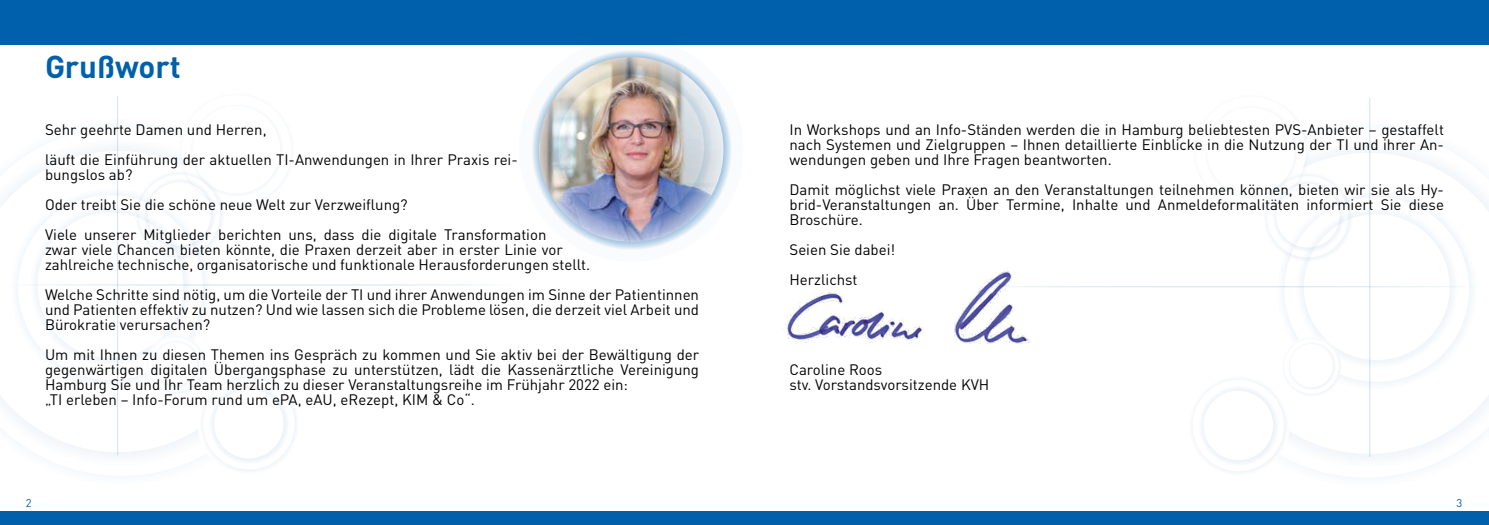
<style>
.page{position:relative;width:1489px;height:525px;background:#fff}
.page>*{position:absolute;margin:0;border:0;box-sizing:border-box;transform-origin:0 0}
.t1{font:700 31.25px "DIN Pro";color:#0060ab}
.t2{font:15px/15px "DIN Pro";color:#000}
.t3{font:11.25px "DIN Pro";color:#0060ab}
</style>
<div class="page">
<div style="left:0;top:0;width:1488px;height:45px;background:#0060ab"></div>
<div style="left:0;top:510px;width:1488px;height:14px;background:#0060ab"></div>
<svg style="left:1291px;top:105px;width:197px;height:353px"></svg>
<svg style="left:0;top:103px;width:195px;height:353px"></svg>
<svg style="left:1110px;top:110px;width:197px;height:299px"></svg>
<svg style="left:179px;top:108px;width:197px;height:300px"></svg>
<div style="left:1189px;top:375px;width:100px;height:100px;background:#fff;border-radius:50%"></div>
<div style="left:198px;top:373px;width:100px;height:100px;background:#fff;border-radius:50%"></div>
<div style="left:1192px;top:379px;width:92px;height:92px;border:11px solid #0060ab;border-radius:50%"></div>
<div style="left:203px;top:377px;width:92px;height:92px;border:11px solid #0060ab;border-radius:50%"></div>
<div style="left:1183px;top:371px;width:109px;height:108px;border:9px solid #0060ab;border-radius:50%"></div>
<div style="left:194px;top:369px;width:109px;height:109px;border:9px solid #0060ab;border-radius:50%"></div>
<div style="left:1198px;top:99px;width:105px;height:105px;border:9px solid #0060ab;border-radius:50%"></div>
<div style="left:184px;top:97px;width:105px;height:105px;border:9px solid #0060ab;border-radius:50%"></div>
<div style="left:1186px;top:88px;width:128px;height:128px;border:9px solid #0060ab;border-radius:50%"></div>
<div style="left:172px;top:86px;width:128px;height:128px;border:9px solid #0060ab;border-radius:50%"></div>
<div style="left:1267px;top:175px;width:81px;height:81px;border:9px solid #0060ab;border-radius:50%"></div>
<div style="left:139px;top:173px;width:81px;height:81px;border:9px solid #0060ab;border-radius:50%"></div>
<div style="left:1258px;top:167px;width:98px;height:99px;border:9px solid #0060ab;border-radius:50%"></div>
<div style="left:130px;top:166px;width:99px;height:98px;border:9px solid #0060ab;border-radius:50%"></div>
<hr style="left:968px;top:286px;width:510px;height:1px;background:#0060ab">
<hr style="left:8px;top:284px;width:510px;height:1px;background:#0060ab">
<img style="left:529px;top:47px;width:204px;height:205px;border-radius:102px">
<div style="left:519px;top:37px;width:224px;height:225px;border:20px solid #0060ab;border-radius:50%"></div>
<img style="left:785px;top:271px;width:273px;height:73px">
<h1 class="t1" style="left:45px;top:46px;width:137px">Grußwort</h1>
<p class="t2" style="left:45px;top:114px;width:474px;line-height:30px">Sehr geehrte Damen und Herren,<br>läuft die Einführung der aktuellen TI-Anwendungen in Ihrer Praxis rei-</p>
<p class="t2" style="left:45px;top:159px;width:503px;line-height:30px">bungslos ab?<br>Oder treibt Sie die schöne neue Welt zur Verzweiflung?<br>Viele unserer Mitglieder berichten uns, dass die digitale Transformation</p>
<p class="t2" style="left:45px;top:241px;width:547px">zwar viele Chancen bieten könnte, die Praxen derzeit aber in erster Linie vor zahlreiche technische, organisatorische und funktionale Herausforderungen stellt.</p>
<p class="t2" style="left:45px;top:286px;width:655px;text-align:justify">Welche Schritte sind nötig, um die Vorteile der TI und ihrer Anwendungen im Sinne der Patientinnen und Patienten effektiv zu nutzen? Und wie lassen sich die Probleme lösen, die derzeit viel Arbeit und Bürokratie verursachen?</p>
<p class="t2" style="left:45px;top:346px;width:655px">Um mit Ihnen zu diesen Themen ins Gespräch zu kommen und Sie aktiv bei der Bewältigung der gegenwärtigen digitalen Übergangsphase zu unterstützen, lädt die Kassenärztliche Vereinigung Hamburg Sie und Ihr Team herzlich zu dieser Veranstaltungsreihe im Frühjahr 2022 ein:<br>„TI erleben – Info-Forum rund um ePA, eAU, eRezept, KIM &amp; Co“.</p>
<p class="t2" style="left:789px;top:121px;width:656px;text-align:justify">In Workshops und an Info-Ständen werden die in Hamburg beliebtesten PVS-Anbieter – gestaffelt nach Systemen und Zielgruppen – Ihnen detaillierte Einblicke in die Nutzung der TI und ihrer An&shy;wendungen geben und Ihre Fragen beantworten.</p>
<p class="t2" style="left:789px;top:181px;width:656px;text-align:justify">Damit möglichst viele Praxen an den Veranstaltungen teilnehmen können, bieten wir sie als Hy&shy;brid-Veranstaltungen an. Über Termine, Inhalte und Anmeldeformalitäten informiert Sie diese Broschüre.</p>
<p class="t2" style="left:789px;top:234px;width:107px;line-height:30px">Seien Sie dabei!<br>Herzlichst</p>
<p class="t2" style="left:789px;top:361px;width:201px">Caroline Roos<br>stv. Vorstandsvorsitzende KVH</p>
<p class="t3" style="left:26px;top:495px;width:7px">2</p>
<p class="t3" style="left:1456px;top:495px;width:7px">3</p>
</div>
